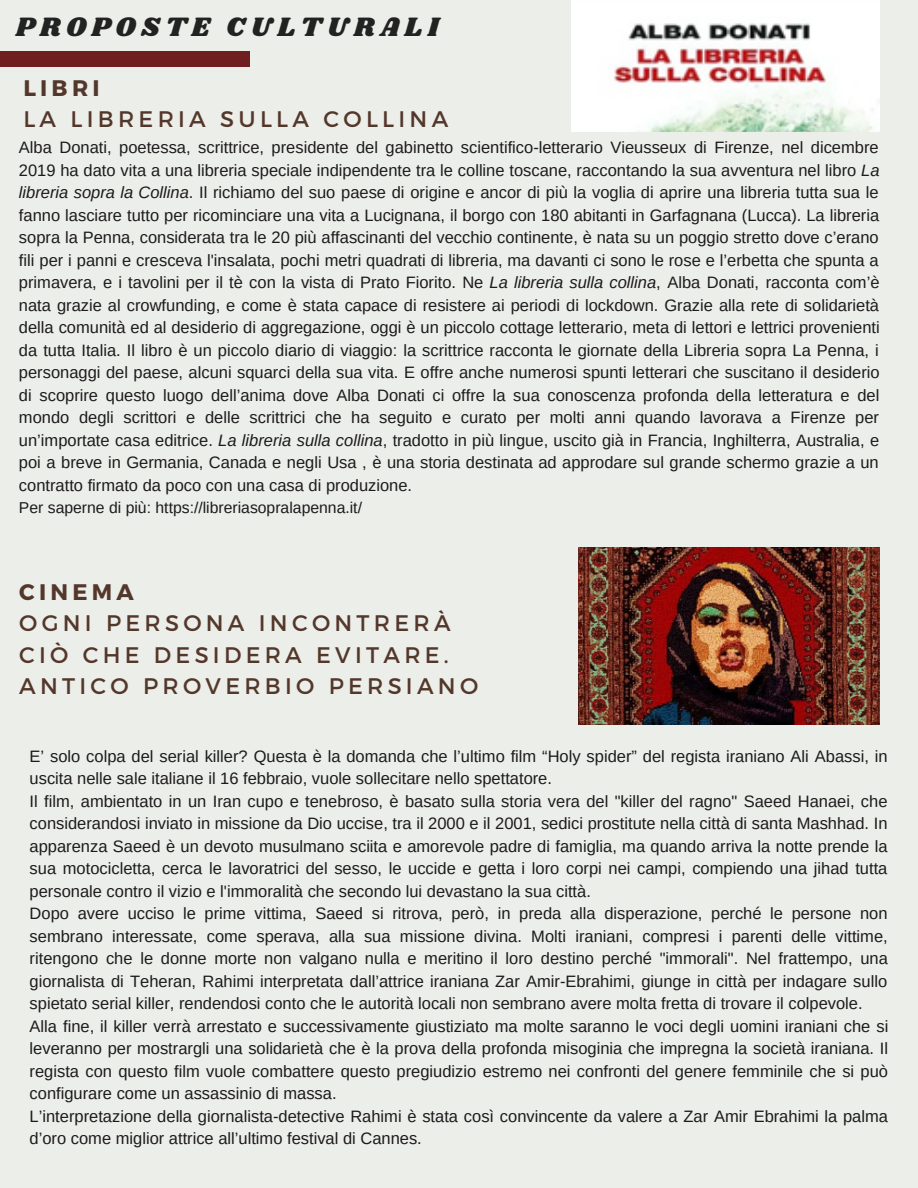
<style>
.page{position:relative;width:918px;height:1188px;background:#eceeea}
.page>*{position:absolute;margin:0;border:0;box-sizing:border-box;transform-origin:0 0}
.t1{font:27.6px "Shrikhand";letter-spacing:.19em;color:#222}
.t2{font:22.5px/31.5px "Montserrat";letter-spacing:.19em;color:#54372b}
.t3{font:700 22.5px "Montserrat";letter-spacing:.19em;color:#54372b}
.t4{font:16.5px/22.5px "Arimo";color:#1c1a1a;text-align:justify}
.t5{font:15.75px "Arimo";color:#1c1a1a}
.s1{font-style:italic}
</style>
<div class="page">
<div style="left:0;top:52px;width:250px;height:14px;background:#701f20"></div>
<img style="left:571px;top:0;width:308px;height:132px">
<img style="left:578px;top:547px;width:302px;height:178px">
<h1 class="t1" style="left:16px;top:8px;width:425px">PROPOSTE CULTURALI</h1>
<h2 class="t3" style="left:23px;top:73px;width:78px">LIBRI</h2>
<h2 class="t2" style="left:23px;top:102px;width:427px">LA LIBRERIA SULLA COLLINA</h2>
<p class="t4" style="left:19px;top:136px;width:862px">Alba Donati, poetessa, scrittrice, presidente del gabinetto scientifico-letterario Vieusseux di Firenze, nel dicembre 2019 ha dato vita a una libreria speciale indipendente tra le colline toscane, raccontando la sua avventura nel libro <span class="s1">La libreria sopra la Collina</span>. Il richiamo del suo paese di origine e ancor di più la voglia di aprire una libreria tutta sua le fanno lasciare tutto per ricominciare una vita a Lucignana, il borgo con 180 abitanti in Garfagnana (Lucca). La libreria sopra la Penna, considerata tra le 20 più affascinanti del vecchio continente, è nata su un poggio stretto dove c’erano fili per i panni e cresceva l'insalata, pochi metri quadrati di libreria, ma davanti ci sono le rose e l’erbetta che spunta a primavera, e i tavolini per il tè con la vista di Prato Fiorito. Ne <span class="s1">La libreria sulla collina</span>, Alba Donati, racconta com’è nata grazie al crowfunding, e come è stata capace di resistere ai periodi di lockdown. Grazie alla rete di solidarietà della comunità ed al desiderio di aggregazione, oggi è un piccolo cottage letterario, meta di lettori e lettrici provenienti da tutta Italia. Il libro è un piccolo diario di viaggio: la scrittrice racconta le giornate della Libreria sopra La Penna, i personaggi del paese, alcuni squarci della sua vita. E offre anche numerosi spunti letterari che suscitano il desiderio di scoprire questo luogo dell’anima dove Alba Donati ci offre la sua conoscenza profonda della letteratura e del mondo degli scrittori e delle scrittrici che ha seguito e curato per molti anni quando lavorava a Firenze per un’importate casa editrice. <span class="s1">La libreria sulla collina</span>, tradotto in più lingue, uscito già in Francia, Inghilterra, Australia, e poi a breve in Germania, Canada e negli Usa , è una storia destinata ad approdare sul grande schermo grazie a un contratto firmato da poco con una casa di produzione.</p>
<p class="t5" style="left:19px;top:499px;width:345px">Per saperne di più: https://libreriasopralapenna.it/</p>
<h2 class="t3" style="left:19px;top:577px;width:116px">CINEMA</h2>
<h2 class="t2" style="left:19px;top:606px;width:461px">OGNI PERSONA INCONTRERÀ<br>CIÒ CHE DESIDERA EVITARE.<br>ANTICO PROVERBIO PERSIANO</h2>
<p class="t4" style="left:30px;top:745px;width:860px;text-align:left">E’ solo colpa del serial killer? Questa è la domanda che l’ultimo film “Holy spider” del regista iraniano Ali Abassi, in uscita nelle sale italiane il 16 febbraio, vuole sollecitare nello spettatore.<br>Il film, ambientato in un Iran cupo e tenebroso, è basato sulla storia vera del "killer del ragno" Saeed Hanaei, che considerandosi inviato in missione da Dio uccise, tra il 2000 e il 2001, sedici prostitute nella città di santa Mashhad. In apparenza Saeed è un devoto musulmano sciita e amorevole padre di famiglia, ma quando arriva la notte prende la sua motocicletta, cerca le lavoratrici del sesso, le uccide e getta i loro corpi nei campi, compiendo una jihad tutta personale contro il vizio e l'immoralità che secondo lui devastano la sua città.<br>Dopo avere ucciso le prime vittima, Saeed si ritrova, però, in preda alla disperazione, perché le persone non sembrano interessate, come sperava, alla sua missione divina. Molti iraniani, compresi i parenti delle vittime, ritengono che le donne morte non valgano nulla e meritino il loro destino perché "immorali". Nel frattempo, una giornalista di Teheran, Rahimi interpretata dall’attrice iraniana Zar Amir-Ebrahimi, giunge in città per indagare sullo spietato serial killer, rendendosi conto che le autorità locali non sembrano avere molta fretta di trovare il colpevole.<br>Alla fine, il killer verrà arrestato e successivamente giustiziato ma molte saranno le voci degli uomini iraniani che si leveranno per mostrargli una solidarietà che è la prova della profonda misoginia che impregna la società iraniana. Il regista con questo film vuole combattere questo pregiudizio estremo nei confronti del genere femminile che si può configurare come un assassinio di massa.<br>L’interpretazione della giornalista-detective Rahimi è stata così convincente da valere a Zar Amir Ebrahimi la palma d’oro come miglior attrice all’ultimo festival di Cannes.</p>
</div>
